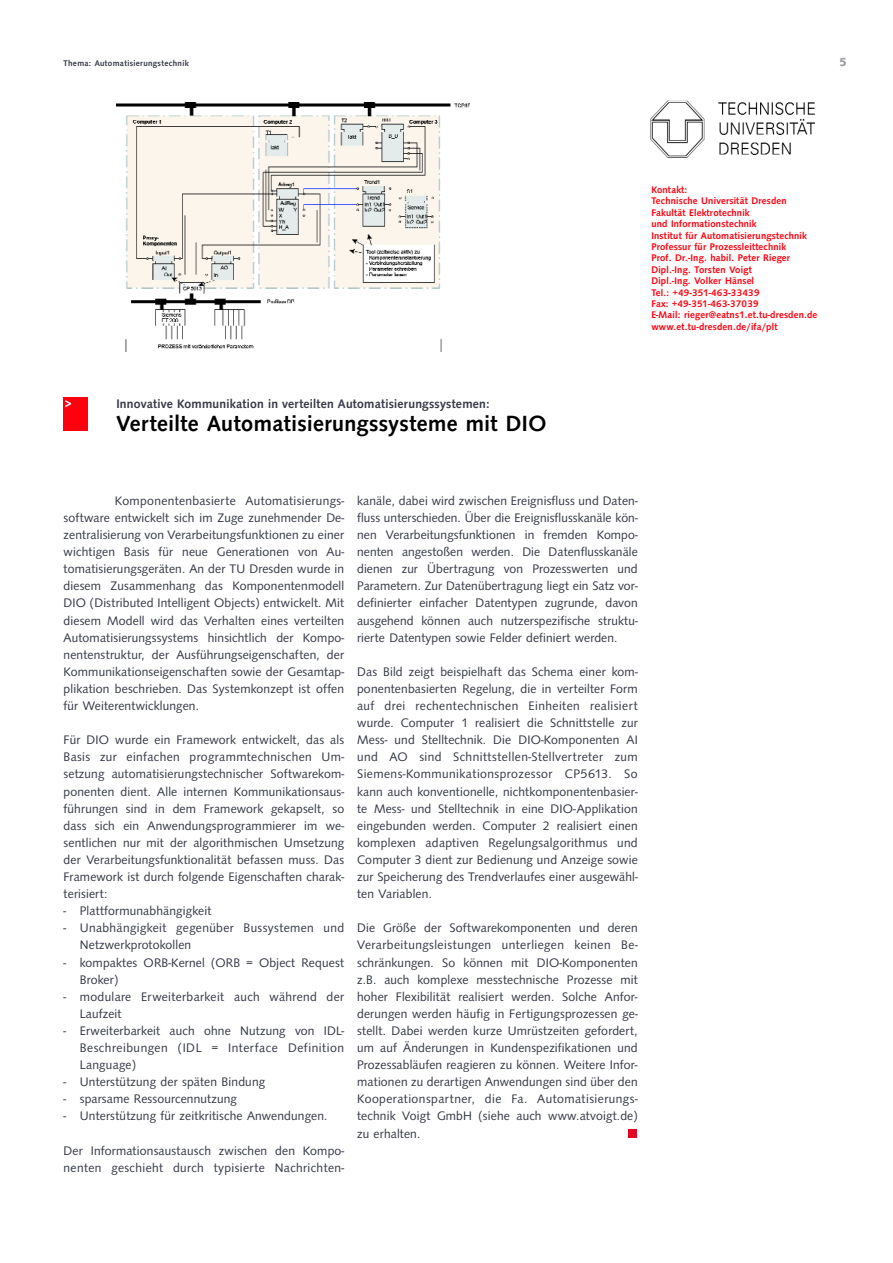
<style>
.page{position:relative;width:893px;height:1263px;background:#fff}
.page>*{position:absolute;margin:0;border:0;box-sizing:border-box;transform-origin:0 0}
.t1{font:500 22.8px "Syntax D";letter-spacing:.02em;color:#000}
.t2{font:12.9px/17.1px "Syntax D";letter-spacing:.015em;color:#363a47;text-align:justify}
.t3{font:500 12.9px "Syntax D";letter-spacing:.02em;color:#363a47}
.t4{font:500 12.9px "Syntax D";color:#fff}
.t5{font:700 12.15px "Syntax D";color:#9a9da3}
.t6{font:500 10.05px/11.4px "Syntax D";letter-spacing:.02em;color:#ff000f}
.t7{font:500 8.55px "Syntax D";letter-spacing:.04em;color:#363a47}
</style>
<div class="page">
<div style="left:64px;top:397px;width:24px;height:34px;background:#ff000f"></div>
<div style="left:628px;top:1129px;width:8px;height:9px;background:#e30125"></div>
<img style="left:651px;top:101px;width:163px;height:57px">
<img style="left:117px;top:102px;width:352px;height:249px">
<p class="t7" style="left:64px;top:60px;width:127px">Thema: Automatisierungstechnik</p>
<p class="t5" style="left:839px;top:57px;width:9px">5</p>
<p class="t6" style="left:651px;top:185px;width:167px">Kontakt:<br>Technische Universität Dresden<br>Fakultät Elektrotechnik<br>und Informationstechnik<br>Institut für Automatisierungstechnik<br>Professur für Prozessleittechnik<br>Prof. Dr.-Ing. habil. Peter Rieger<br>Dipl.-Ing. Torsten Voigt<br>Dipl.-Ing. Volker Hänsel<br>Tel.: +49-351-463-33439<br>Fax: +49-351-463-37039<br>E-Mail: rieger@eatns1.et.tu-dresden.de www.et.tu-dresden.de/ifa/plt</p>
<p class="t4" style="left:65px;top:399px;width:8px">&gt;</p>
<p class="t3" style="left:116px;top:399px;width:375px">Innovative Kommunikation in verteilten Automatisierungssystemen:</p>
<h1 class="t1" style="left:116px;top:414px;width:431px">Verteilte Automatisierungssysteme mit DIO</h1>
<p class="t2" style="left:64px;top:493px;width:282px;text-indent:51px">Komponentenbasierte Automatisierungs&shy;software entwickelt sich im Zuge zunehmender De&shy;zentralisierung von Verarbeitungsfunktionen zu einer wichtigen Basis für neue Generationen von Au&shy;tomatisierungsgeräten. An der TU Dresden wurde in diesem Zusammenhang das Komponentenmodell DIO (Distributed Intelligent Objects) entwickelt. Mit diesem Modell wird das Verhalten eines verteilten Automatisierungssystems hinsichtlich der Kompo&shy;nentenstruktur, der Ausführungseigenschaften, der Kommunikationseigenschaften sowie der Gesamtap&shy;plikation beschrieben. Das Systemkonzept ist offen für Weiterentwicklungen.</p>
<p class="t2" style="left:64px;top:733px;width:282px">Für DIO wurde ein Framework entwickelt, das als Basis zur einfachen programmtechnischen Um&shy;setzung automatisierungstechnischer Softwarekom&shy;ponenten dient. Alle internen Kommunikationsaus&shy;führungen sind in dem Framework gekapselt, so dass sich ein Anwendungsprogrammierer im we&shy;sentlichen nur mit der algorithmischen Umsetzung der Verarbeitungsfunktionalität befassen muss. Das Framework ist durch folgende Eigenschaften charak&shy;terisiert:</p>
<p class="t2" style="left:64px;top:904px;width:149px">- Plattformunabhängigkeit</p>
<p class="t2" style="left:80px;top:921px;width:266px;text-indent:-16px">- Unabhängigkeit gegenüber Bussystemen und<br>Netzwerkprotokollen</p>
<p class="t2" style="left:80px;top:955px;width:266px;text-indent:-16px">- kompaktes ORB-Kernel (ORB = Object Request<br>Broker)</p>
<p class="t2" style="left:80px;top:989px;width:266px;text-indent:-16px">- modulare Erweiterbarkeit auch während der<br>Laufzeit</p>
<p class="t2" style="left:80px;top:1023px;width:266px;text-indent:-16px">- Erweiterbarkeit auch ohne Nutzung von IDL-Beschreibungen (IDL = Interface Definition Language)</p>
<p class="t2" style="left:64px;top:1075px;width:203px">- Unterstützung der späten Bindung</p>
<p class="t2" style="left:64px;top:1092px;width:175px">- sparsame Ressourcennutzung</p>
<p class="t2" style="left:64px;top:1109px;width:265px">- Unterstützung für zeitkritische Anwendungen.</p>
<p class="t2" style="left:64px;top:1143px;width:282px">Der Informationsaustausch zwischen den Kompo&shy;nenten geschieht durch typisierte Nachrichten-</p>
<p class="t2" style="left:357px;top:493px;width:282px">kanäle, dabei wird zwischen Ereignisfluss und Daten&shy;fluss unterschieden. Über die Ereignisflusskanäle kön&shy;nen Verarbeitungsfunktionen in fremden Kompo&shy;nenten angestoßen werden. Die Datenflusskanäle dienen zur Übertragung von Prozesswerten und Parametern. Zur Datenübertragung liegt ein Satz vor&shy;definierter einfacher Datentypen zugrunde, davon ausgehend können auch nutzerspezifische struktu&shy;rierte Datentypen sowie Felder definiert werden.</p>
<p class="t2" style="left:357px;top:664px;width:282px">Das Bild zeigt beispielhaft das Schema einer kom&shy;ponentenbasierten Regelung, die in verteilter Form auf drei rechentechnischen Einheiten realisiert wurde. Computer 1 realisiert die Schnittstelle zur Mess- und Stelltechnik. Die DIO-Komponenten AI und AO sind Schnittstellen-Stellvertreter zum Siemens-Kommunikationsprozessor CP5613. So kann auch konventionelle, nichtkomponentenbasier&shy;te Mess- und Stelltechnik in eine DIO-Applikation eingebunden werden. Computer 2 realisiert einen komplexen adaptiven Regelungsalgorithmus und Computer 3 dient zur Bedienung und Anzeige sowie zur Speicherung des Trendverlaufes einer ausgewähl&shy;ten Variablen.</p>
<p class="t2" style="left:357px;top:921px;width:282px">Die Größe der Softwarekomponenten und deren Verarbeitungsleistungen unterliegen keinen Be&shy;schränkungen. So können mit DIO-Komponenten z.B. auch komplexe messtechnische Prozesse mit hoher Flexibilität realisiert werden. Solche Anfor&shy;derungen werden häufig in Fertigungsprozessen ge&shy;stellt. Dabei werden kurze Umrüstzeiten gefordert, um auf Änderungen in Kundenspezifikationen und Prozessabläufen reagieren zu können. Weitere Infor&shy;mationen zu derartigen Anwendungen sind über den Kooperationspartner, die Fa. Automatisierungs&shy;technik Voigt GmbH (siehe auch www.atvoigt.de) zu erhalten.</p>
</div>
